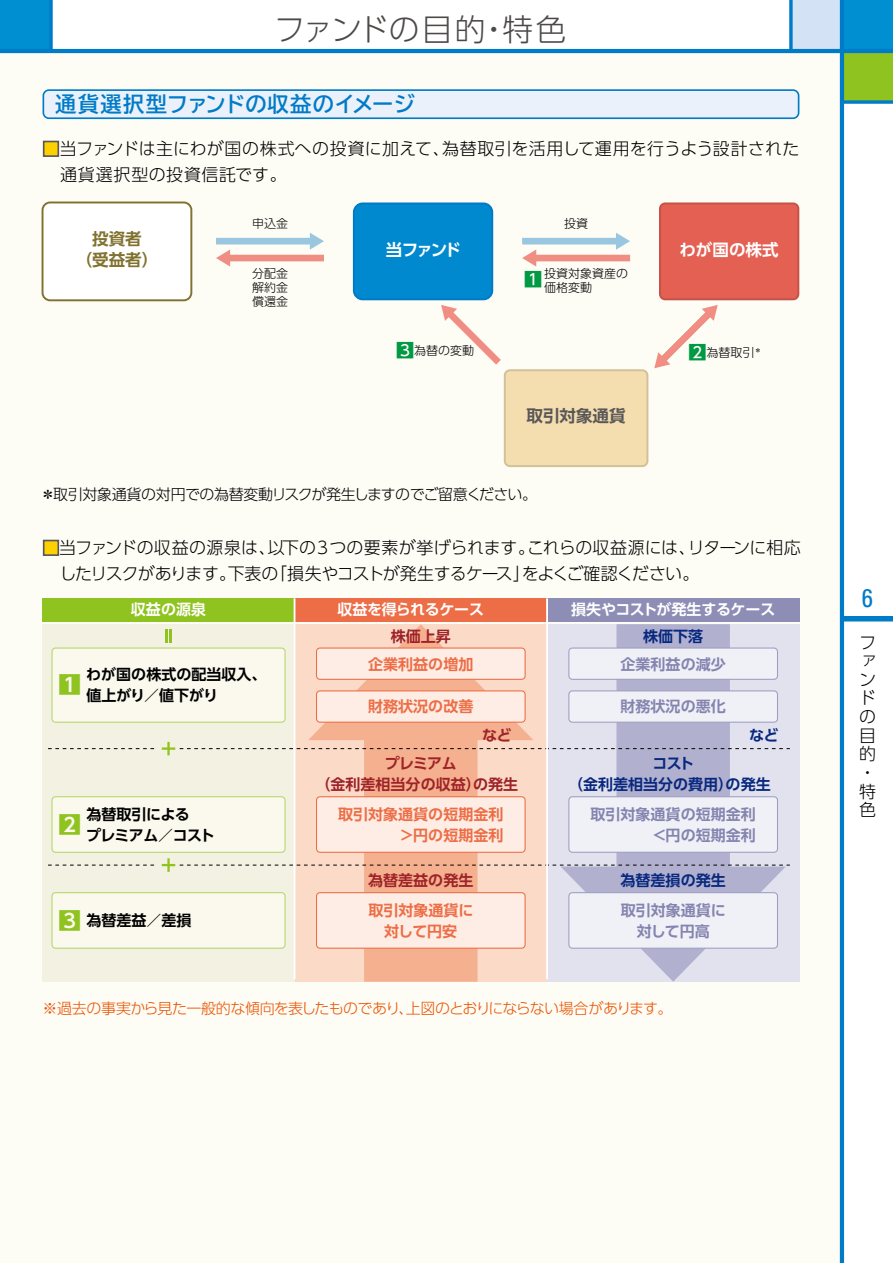
<style>
.page{position:relative;width:893px;height:1263px;background:#fff}
.page>*{position:absolute;margin:0;border:0;box-sizing:border-box;transform-origin:0 0}
.t1{font:300 30.75px "UD Shin Go Pro";letter-spacing:.005em;color:#4c4948}
.t2{font:condensed 25.5px "Univers";color:#007bc7}
.t3{font:700 21.3px "TBUD Go Std";letter-spacing:.015em;color:#007bc7}
.t4{font:300 16.95px/25.5px "UD Shin Go Pro";letter-spacing:-.025em;color:#000}
.t5{font:300 16.95px/25.5px "UD Shin Go Pro";letter-spacing:.02em;color:#000}
.t6{font:300 16.95px/18.6px "UD Shin Go Pro";letter-spacing:-.005em;color:#000}
.t7{font:700 16.5px "UD Shin Go Pro De";letter-spacing:-.005em;color:#fff}
.t8{font:700 16.5px/21px "UD Shin Go Pro De";color:#817230;text-align:center}
.t9{font:700 16.5px "UD Shin Go Pro De";color:#595757}
.t10{font:300 15px "UD Shin Go Pro";letter-spacing:-.04em;color:#ea5504}
.t11{font:700 15px/21px "UD Shin Go Pro De";color:#ed6d46;text-align:right}
.t12{font:700 15px/21px "UD Shin Go Pro De";color:#8484b0;text-align:right}
.t13{font:300 15px "UD Shin Go Pro";letter-spacing:-.03em;color:#000}
.t14{font:700 15px/21px "UD Shin Go Pro De";color:#9e2328;text-align:center}
.t15{font:700 15px/21px "UD Shin Go Pro De";color:#000}
.t16{font:700 15px/21px "UD Shin Go Pro De";color:#08287e;text-align:center}
.t17{font:700 15px "UD Shin Go Pro De";letter-spacing:-.01em;color:#fff}
.t18{font:700 15px/21px "UD Shin Go Pro De";letter-spacing:-.04em;color:#000;text-align:center}
.t19{font:300 12px/14.4px "UD Shin Go Pro";color:#000;text-align:justify}
.s1{color:#fdd000}
.s2{font-weight:500;font-size:18px;color:#094}
.s3{font-size:22.5px;color:#8fc31f}
</style>
<div class="page">
<div style="left:0;top:49px;width:841px;height:1214px;background:#fdfcf5"></div>
<div style="left:791px;top:0;width:51px;height:51px;background:#d3e2f4"></div>
<div style="left:842px;top:0;width:51px;height:51px;background:#008fd1"></div>
<div style="left:0;top:0;width:51px;height:51px;background:#008fd1"></div>
<div style="left:842px;top:51px;width:51px;height:51px;background:#8fc31f"></div>
<svg style="left:49px;top:0;width:4px;height:49px"></svg>
<div style="left:842px;top:616px;width:51px;height:5px;background:#007bc7"></div>
<hr style="left:840px;top:0;width:4px;height:1263px;background:#007bc7">
<hr style="left:0;top:49px;width:893px;height:4px;background:#007bc7">
<svg style="left:844px;top:100px;width:49px;height:4px"></svg>
<svg style="left:789px;top:0;width:4px;height:49px"></svg>
<svg style="left:43px;top:89px;width:756px;height:30px;background:#d0e3f4"></svg>
<div style="left:43px;top:141px;width:16px;height:16px;border:2px solid #595757"></div>
<div style="left:43px;top:540px;width:16px;height:16px;border:2px solid #595757"></div>
<div style="left:43px;top:202px;width:148px;height:98px;background:#fff;border-radius:8px"></div>
<div style="left:42px;top:201px;width:150px;height:100px;border:2px solid #817230;border-radius:8px"></div>
<svg style="left:216px;top:233px;width:108px;height:34px"></svg>
<svg style="left:654px;top:202px;width:145px;height:166px"></svg>
<svg style="left:353px;top:202px;width:295px;height:265px"></svg>
<div style="left:295px;top:624px;width:252px;height:358px;background:#fbdac8"></div>
<div style="left:547px;top:624px;width:252px;height:358px;background:#e2e2ee"></div>
<svg style="left:566px;top:624px;width:214px;height:358px"></svg>
<div style="left:43px;top:624px;width:252px;height:358px;background:#f3f1e2"></div>
<svg style="left:308px;top:624px;width:225px;height:358px"></svg>
<div style="left:295px;top:598px;width:252px;height:24px;background:#ed6d46"></div>
<div style="left:547px;top:598px;width:252px;height:24px;background:#8d8db6"></div>
<div style="left:569px;top:691px;width:208px;height:31px;background:#f0f0f7;border-radius:4px"></div>
<div style="left:568px;top:690px;width:210px;height:33px;border:1px solid #9f9ec2;border-radius:4px"></div>
<div style="left:569px;top:648px;width:208px;height:31px;background:#f0f0f7;border-radius:4px"></div>
<div style="left:568px;top:647px;width:210px;height:33px;border:1px solid #9f9ec2;border-radius:4px"></div>
<div style="left:316px;top:691px;width:209px;height:31px;background:#fdede4;border-radius:4px"></div>
<div style="left:316px;top:690px;width:210px;height:33px;border:1px solid #ed6d46;border-radius:4px"></div>
<div style="left:316px;top:648px;width:209px;height:31px;background:#fdede4;border-radius:4px"></div>
<div style="left:316px;top:647px;width:210px;height:33px;border:1px solid #ed6d46;border-radius:4px"></div>
<div style="left:569px;top:893px;width:208px;height:55px;background:#f0f0f7;border-radius:4px"></div>
<div style="left:568px;top:892px;width:210px;height:57px;border:1px solid #9f9ec2;border-radius:4px"></div>
<div style="left:316px;top:893px;width:209px;height:55px;background:#fdede4;border-radius:4px"></div>
<div style="left:316px;top:892px;width:210px;height:57px;border:1px solid #ed6d46;border-radius:4px"></div>
<div style="left:569px;top:797px;width:208px;height:55px;background:#f0f0f7;border-radius:4px"></div>
<div style="left:568px;top:796px;width:210px;height:57px;border:1px solid #9f9ec2;border-radius:4px"></div>
<div style="left:316px;top:797px;width:209px;height:55px;background:#fdede4;border-radius:4px"></div>
<div style="left:316px;top:796px;width:210px;height:57px;border:1px solid #ed6d46;border-radius:4px"></div>
<div style="left:43px;top:598px;width:252px;height:24px;background:#8fc31f"></div>
<hr style="left:546px;top:598px;width:2px;height:381px;background:#fff">
<hr style="left:294px;top:598px;width:1px;height:381px;background:#fff">
<div style="left:52px;top:648px;width:233px;height:74px;background:#fbf9ee;border-radius:4px"></div>
<div style="left:51px;top:647px;width:235px;height:76px;border:1px solid #b6d56a;border-radius:4px"></div>
<div style="left:52px;top:797px;width:233px;height:55px;background:#fbf9ee;border-radius:4px"></div>
<div style="left:51px;top:796px;width:235px;height:57px;border:1px solid #b6d56a;border-radius:4px"></div>
<div style="left:52px;top:893px;width:233px;height:55px;background:#fbf9ee;border-radius:4px"></div>
<div style="left:51px;top:892px;width:235px;height:57px;border:1px solid #b6d56a;border-radius:4px"></div>
<svg style="left:48px;top:742px;width:742px;height:13px"></svg>
<svg style="left:48px;top:858px;width:742px;height:14px"></svg>
<svg style="left:165px;top:629px;width:7px;height:13px"></svg>
<h1 class="t1" style="left:274px;top:4px;width:294px">ファンドの目的・特色</h1>
<p class="t3" style="left:55px;top:87px;width:361px">通貨選択型ファンドの収益のイメージ</p>
<p class="t5" style="left:60px;top:135px;width:741px;text-indent:-18px"><span class="s1">■</span>当ファンドは主にわが国の株式への投資に加えて、為替取引を活用して運用を行うよう設計された通貨選択型の投資信託です。</p>
<p class="t19" style="left:252px;top:215px;width:37px">申込金</p>
<p class="t19" style="left:252px;top:265px;width:37px">分配金解約金償還金</p>
<p class="t19" style="left:564px;top:215px;width:25px">投資</p>
<p class="t19" style="left:524px;top:265px;width:105px;text-indent:20px">投資対象資産の<br><sup>1</sup>価格変動</p>
<p class="t8" style="left:76px;top:228px;width:84px">投資者<br>（受益者）</p>
<p class="t7" style="left:386px;top:236px;width:77px">当ファンド</p>
<p class="t7" style="left:680px;top:236px;width:101px">わが国の株式</p>
<p class="t19" style="left:396px;top:343px;width:79px"><span class="s2">3</span>為替の変動</p>
<p class="t19" style="left:689px;top:345px;width:74px"><span class="s2">2</span>為替取引<sup>＊</sup></p>
<p class="t9" style="left:527px;top:403px;width:100px">取引対象通貨</p>
<p class="t13" style="left:40px;top:482px;width:498px">＊取引対象通貨の対円での為替変動リスクが発生しますのでご留意ください。</p>
<p class="t4" style="left:59px;top:534px;width:743px;text-indent:-17px"><span class="s1">■</span>当ファンドの収益の源泉は、以下の３つの要素が挙げられます。これらの収益源には、リターンに相応したリスクがあります。下表の「損失やコストが発生するケース」をよくご確認ください。</p>
<p class="t17" style="left:131px;top:598px;width:77px">収益の源泉</p>
<p class="t17" style="left:337px;top:598px;width:148px">収益を得られるケース</p>
<p class="t17" style="left:571px;top:598px;width:206px">損失やコストが発生するケース</p>
<p class="t15" style="left:58px;top:663px;width:210px;text-indent:28px">わが国の株式の配当収入、<br><sup>1</sup> 値上がり／値下がり</p>
<p class="t18" style="left:58px;top:803px;width:158px">為替取引による<br><sup>2</sup> プレミアム／コスト</p>
<p class="t15" style="left:58px;top:910px;width:135px"><span class="s3">3</span> 為替差益／差損</p>
<p class="t14" style="left:391px;top:625px;width:61px">株価上昇</p>
<p class="t11" style="left:368px;top:653px;width:107px">企業利益の増加</p>
<p class="t11" style="left:368px;top:696px;width:107px">財務状況の改善</p>
<p class="t16" style="left:643px;top:625px;width:61px">株価下落</p>
<p class="t12" style="left:621px;top:653px;width:107px">企業利益の減少</p>
<p class="t12" style="left:621px;top:696px;width:107px">財務状況の悪化</p>
<p class="t14" style="left:482px;top:725px;width:31px">など</p>
<p class="t16" style="left:749px;top:725px;width:31px">など</p>
<p class="t14" style="left:316px;top:752px;width:204px">プレミアム<br>（金利差相当分の収益）の発生</p>
<p class="t11" style="left:338px;top:803px;width:167px">取引対象通貨の短期金利＞円の短期金利</p>
<p class="t16" style="left:568px;top:752px;width:204px">コスト<br>（金利差相当分の費用）の発生</p>
<p class="t12" style="left:591px;top:803px;width:167px">取引対象通貨の短期金利＜円の短期金利</p>
<p class="t14" style="left:368px;top:869px;width:107px">為替差益の発生</p>
<p class="t16" style="left:621px;top:869px;width:107px">為替差損の発生</p>
<p class="t11" style="left:369px;top:899px;width:106px;text-align:center">取引対象通貨に対して円安</p>
<p class="t12" style="left:621px;top:899px;width:106px;text-align:center">取引対象通貨に対して円高</p>
<p class="t10" style="left:43px;top:996px;width:631px">※過去の事実から見た一般的な傾向を表したものであり、上図のとおりにならない場合があります。</p>
<h2 class="t2" style="left:862px;top:582px;width:13px">6</h2>
<p class="t6" style="left:859px;top:632px;width:18px">ファンドの目的・特色</p>
</div>
